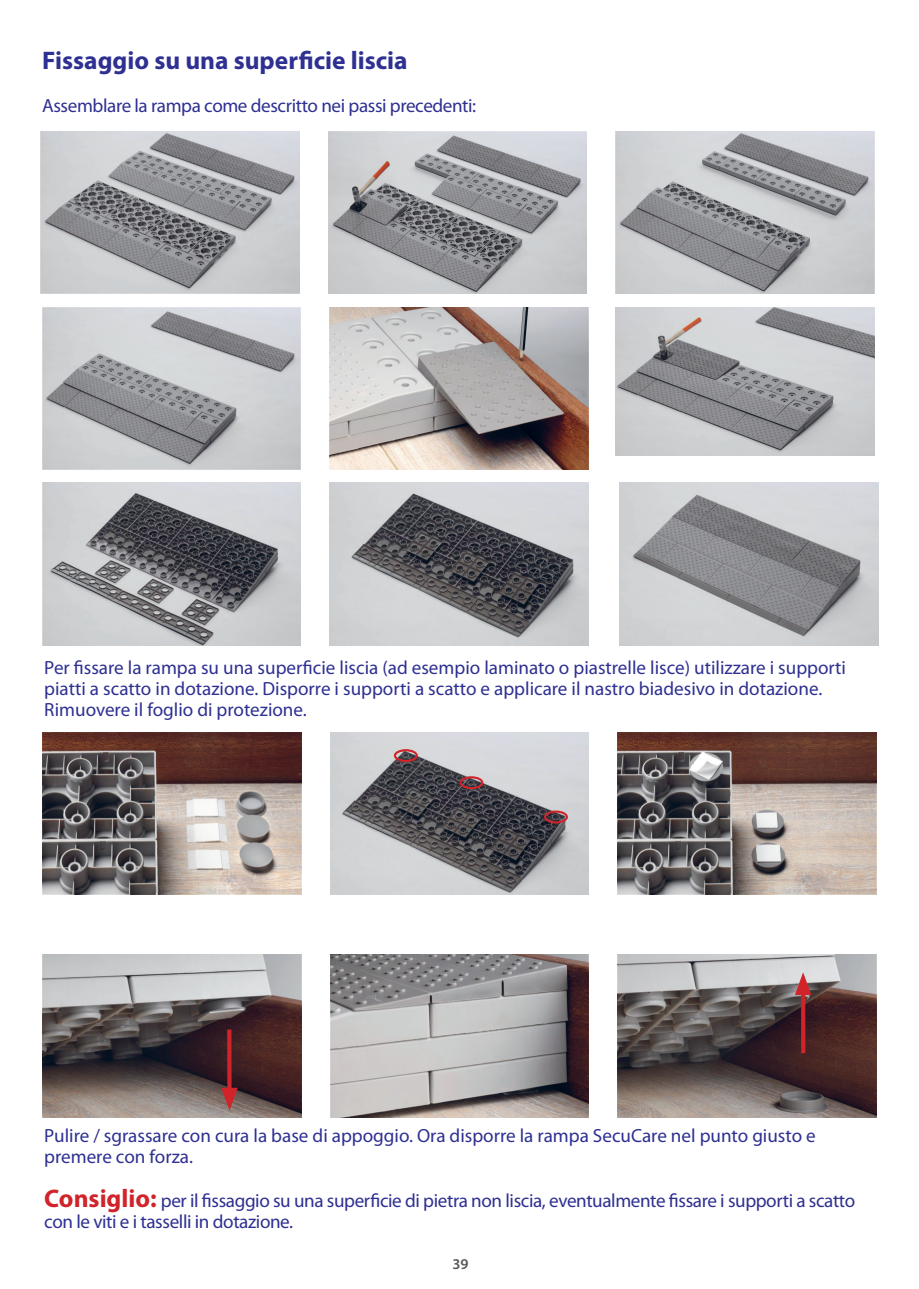
<style>
.page{position:relative;width:919px;height:1289px;background:#fff}
.page>*{position:absolute;margin:0;border:0;box-sizing:border-box;transform-origin:0 0}
.t1{font:700 25.5px "Myriad Pro";color:#2e3092}
.t2{font:19.05px/21.1px "Myriad Pro";color:#2e3092}
.t3{font:19.05px/21.1px "Myriad Pro";letter-spacing:-.02em;color:#2e3092}
.t4{font:600 15px "Myriad Pro";color:#57585a}
.s1{font-weight:700;font-size:25.5px;color:#d1232a}
</style>
<div class="page">
<img style="left:41px;top:131px;width:258px;height:163px">
<img style="left:615px;top:307px;width:259px;height:149px">
<img style="left:615px;top:131px;width:259px;height:163px">
<img style="left:329px;top:307px;width:259px;height:162px">
<img style="left:329px;top:483px;width:259px;height:162px">
<img style="left:619px;top:483px;width:259px;height:162px">
<img style="left:328px;top:131px;width:258px;height:163px">
<img style="left:42px;top:307px;width:259px;height:162px">
<img style="left:42px;top:483px;width:259px;height:162px">
<img style="left:43px;top:732px;width:258px;height:163px">
<img style="left:43px;top:955px;width:258px;height:162px">
<img style="left:617px;top:732px;width:259px;height:163px">
<img style="left:617px;top:955px;width:259px;height:162px">
<img style="left:330px;top:732px;width:258px;height:163px">
<img style="left:330px;top:955px;width:258px;height:162px">
<div style="left:394px;top:749px;width:24px;height:13px;border:2px solid #d1232a;border-radius:50%"></div>
<div style="left:459px;top:776px;width:24px;height:13px;border:2px solid #d1232a;border-radius:50%"></div>
<div style="left:544px;top:810px;width:24px;height:13px;border:2px solid #d1232a;border-radius:50%"></div>
<svg style="left:227px;top:1029px;width:4px;height:58px"></svg>
<svg style="left:221px;top:1087px;width:17px;height:23px"></svg>
<svg style="left:801px;top:995px;width:4px;height:58px"></svg>
<svg style="left:794px;top:972px;width:17px;height:23px"></svg>
<h1 class="t1" style="left:42px;top:46px;width:367px">Fissaggio su una superficie liscia</h1>
<p class="t3" style="left:42px;top:95px;width:435px">Assemblare la rampa come descritto nei passi precedenti:</p>
<p class="t2" style="left:44px;top:657px;width:803px">Per fissare la rampa su una superficie liscia (ad esempio laminato o piastrelle lisce) utilizzare i supporti piatti a scatto in dotazione. Disporre i supporti a scatto e applicare il nastro biadesivo in dotazione.<br>Rimuovere il foglio di protezione.</p>
<p class="t2" style="left:44px;top:1125px;width:773px">Pulire / sgrassare con cura la base di appoggio. Ora disporre la rampa SecuCare nel punto giusto e premere con forza.</p>
<p class="t3" style="left:44px;top:1190px;width:812px"><span class="s1">Consiglio:</span> per il fissaggio su una superficie di pietra non liscia, eventualmente fissare i supporti a scatto con le viti e i tasselli in dotazione.</p>
<p class="t4" style="left:452px;top:1255px;width:18px">39</p>
</div>
